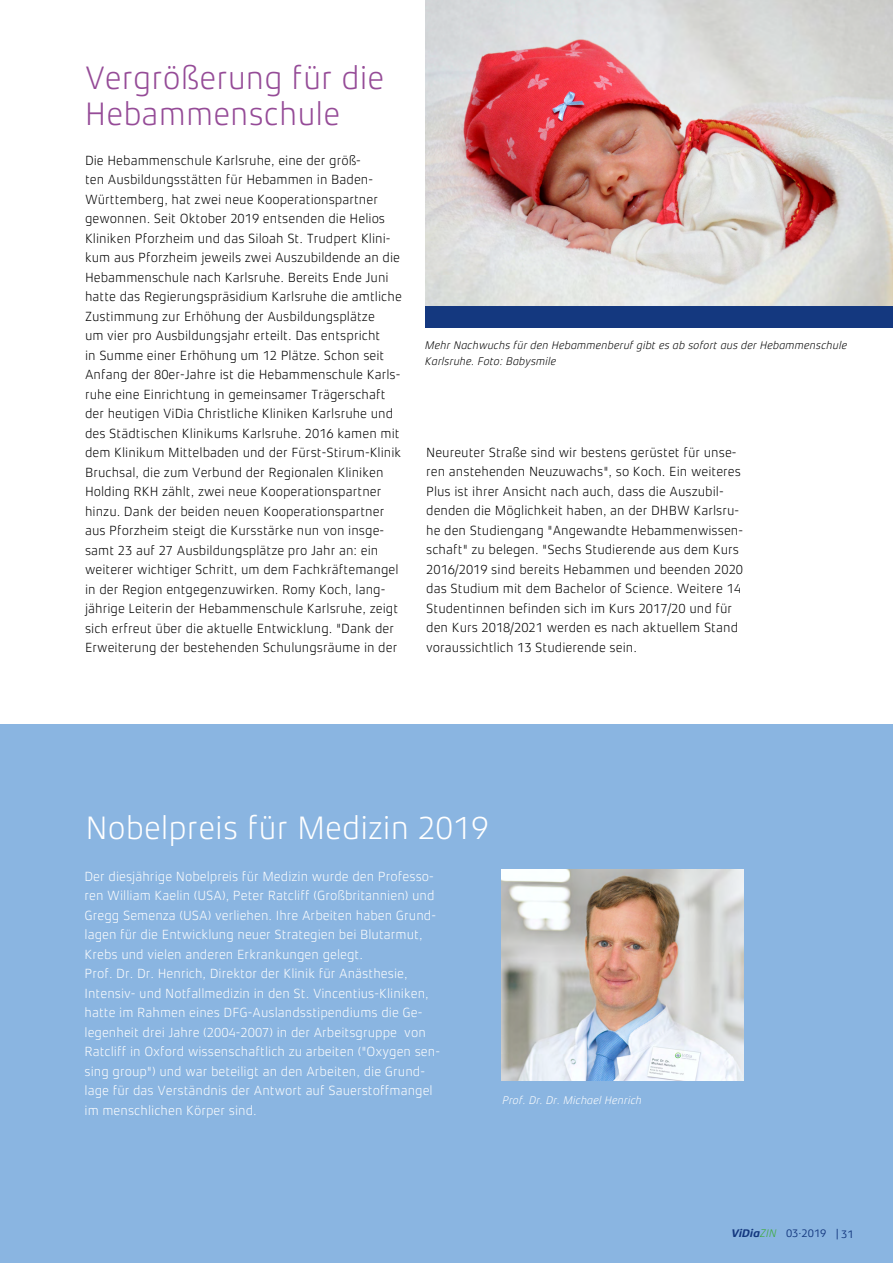
<style>
.page{position:relative;width:893px;height:1263px;background:#fff}
.page>*{position:absolute;margin:0;border:0;box-sizing:border-box;transform-origin:0 0}
.t1{font:300 33px/36px "Xenois Sans Pro";color:#954b97}
.t2{font:300 33px "Xenois Sans Pro";color:#fff}
.t3{font:300 13.5px/19.5px "Xenois Sans Pro";color:#000}
.t4{font:300 13.5px/19.5px "Xenois Sans Pro";color:#fff}
.t5{font:italic 300 11.25px/16.5px "Xenois Sans Pro";color:#000}
.t6{font:italic 300 11.25px "Xenois Sans Pro";color:#fff}
.t7{font:11.25px "Xenois Sans Pro";color:#14387f}
.s1{font-weight:700;font-style:italic}
.s2{font-weight:300;font-style:italic;color:#3aaa35}
</style>
<div class="page">
<img style="left:425px;top:0;width:468px;height:306px">
<div style="left:425px;top:306px;width:468px;height:22px;background:#14387f"></div>
<div style="left:0;top:725px;width:893px;height:538px;background:#8ab5e1"></div>
<img style="left:501px;top:869px;width:243px;height:212px">
<h1 class="t1" style="left:85px;top:60px;width:301px">Vergrößerung für die<br>Hebammenschule</h1>
<p class="t3" style="left:85px;top:151px;width:318px">Die Hebammenschule Karlsruhe, eine der größ-<br>ten Ausbildungsstätten für Hebammen in Baden-Württemberg, hat zwei neue Kooperationspartner gewonnen. Seit Oktober 2019 entsenden die Helios Kliniken Pforzheim und das Siloah St. Trudpert Klini&shy;kum aus Pforzheim jeweils zwei Auszubildende an die Hebammenschule nach Karlsruhe. Bereits Ende Juni hatte das Regierungspräsidium Karlsruhe die amtliche Zustimmung zur Erhöhung der Ausbildungsplätze<br>um vier pro Ausbildungsjahr erteilt. Das entspricht<br>in Summe einer Erhöhung um 12 Plätze. Schon seit Anfang der 80er-Jahre ist die Hebammenschule Karls&shy;ruhe eine Einrichtung in gemeinsamer Trägerschaft der heutigen ViDia Christliche Kliniken Karlsruhe und des Städtischen Klinikums Karlsruhe. 2016 kamen mit dem Klinikum Mittelbaden und der Fürst-Stirum-Klinik Bruchsal, die zum Verbund der Regionalen Kliniken Holding RKH zählt, zwei neue Kooperationspartner hinzu. Dank der beiden neuen Kooperationspartner aus Pforzheim steigt die Kursstärke nun von insge&shy;samt 23 auf 27 Ausbildungsplätze pro Jahr an: ein weiterer wichtiger Schritt, um dem Fachkräftemangel in der Region entgegenzuwirken. Romy Koch, lang&shy;jährige Leiterin der Hebammenschule Karlsruhe, zeigt sich erfreut über die aktuelle Entwicklung. "Dank der Erweiterung der bestehenden Schulungsräume in der</p>
<p class="t5" style="left:425px;top:337px;width:424px">Mehr Nachwuchs für den Hebammenberuf gibt es ab sofort aus der Hebammenschule<br>Karlsruhe. Foto: Babysmile</p>
<p class="t3" style="left:426px;top:442px;width:318px">Neureuter Straße sind wir bestens gerüstet für unse&shy;ren anstehenden Neuzuwachs", so Koch. Ein weiteres Plus ist ihrer Ansicht nach auch, dass die Auszubil&shy;denden die Möglichkeit haben, an der DHBW Karlsru&shy;he den Studiengang "Angewandte Hebammenwissen&shy;schaft" zu belegen. "Sechs Studierende aus dem Kurs 2016/2019 sind bereits Hebammen und beenden 2020 das Studium mit dem Bachelor of Science. Weitere 14<br>Studentinnen befinden sich im Kurs 2017/20 und für den Kurs 2018/2021 werden es nach aktuellem Stand voraussichtlich 13 Studierende sein.</p>
<h1 class="t2" style="left:85px;top:809px;width:405px">Nobelpreis für Medizin 2019</h1>
<p class="t4" style="left:85px;top:866px;width:357px">Der diesjährige Nobelpreis für Medizin wurde den Professo&shy;ren William Kaelin (USA), Peter Ratcliff (Großbritannien) und Gregg Semenza (USA) verliehen. Ihre Arbeiten haben Grund&shy;lagen für die Entwicklung neuer Strategien bei Blutarmut, Krebs und vielen anderen Erkrankungen gelegt.<br>Prof. Dr. Dr. Henrich, Direktor der Klinik für Anästhesie, Intensiv- und Notfallmedizin in den St. Vincentius-Kliniken, hatte im Rahmen eines DFG-Auslandsstipendiums die Ge&shy;legenheit drei Jahre (2004-2007) in der Arbeitsgruppe von Ratcliff in Oxford wissenschaftlich zu arbeiten ("Oxygen sen&shy;sing group") und war beteiligt an den Arbeiten, die Grund&shy;lage für das Verständnis der Antwort auf Sauerstoffmangel im menschlichen Körper sind.</p>
<p class="t6" style="left:502px;top:1093px;width:141px">Prof. Dr. Dr. Michael Henrich</p>
<p class="t7" style="left:731px;top:1227px;width:124px"><span class="s1">ViDia</span><span class="s2">ZIN</span> 03·2019 | 31</p>
</div>
